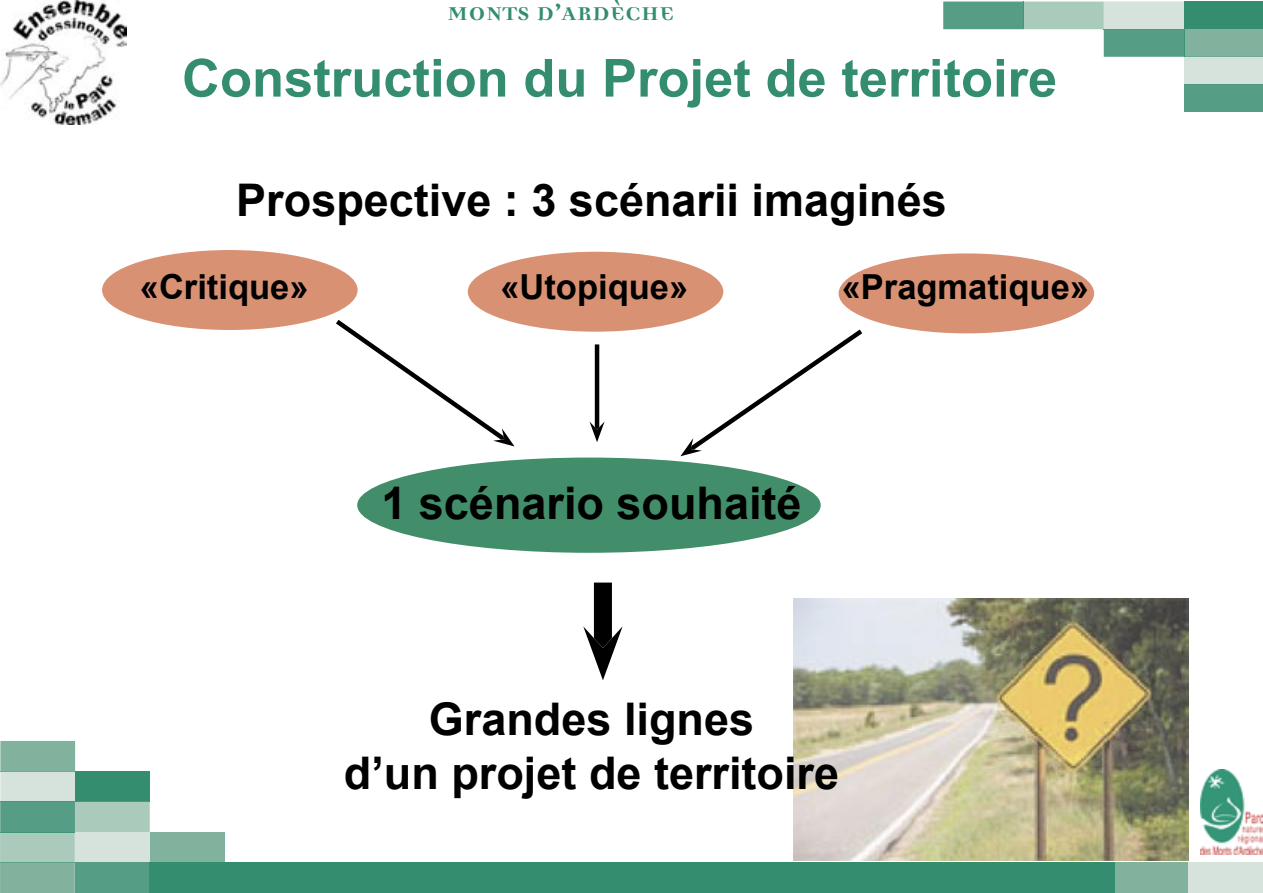
<style>
.page{position:relative;width:1263px;height:893px;background:#fff}
.page>*{position:absolute;margin:0;border:0;box-sizing:border-box;transform-origin:0 0}
.t1{font:700 52.5px "Arial";color:#338d6e}
.t2{font:700 45px/54px "Arial";color:#000;text-align:center}
.t3{font:700 34.5px "Arial";color:#000}
.t4{font:700 30px "Democratica";color:#338d6f}
</style>
<div class="page">
<div style="left:1184px;top:84px;width:79px;height:28px;background:#559d84"></div>
<hr style="left:1184px;top:84px;width:79px;height:1px;background:#4d997f">
<svg style="left:943px;top:1px;width:320px;height:83px"></svg>
<div style="left:1114px;top:863px;width:75px;height:30px;background:#80b29e"></div>
<div style="left:1189px;top:863px;width:74px;height:30px;background:#d5e3dc"></div>
<div style="left:150px;top:832px;width:74px;height:31px;background:#80b29e"></div>
<svg style="left:0;top:741px;width:150px;height:152px;background:#9bc3b4"></svg>
<div style="left:75px;top:863px;width:75px;height:30px;background:#559d84"></div>
<div style="left:149px;top:863px;width:75px;height:30px;background:#338d6e"></div>
<div style="left:224px;top:863px;width:890px;height:30px;background:#338d6e"></div>
<div style="left:102px;top:250px;width:256px;height:80px;background:#d89173;border-radius:50%"></div>
<div style="left:468px;top:252px;width:255px;height:80px;background:#d89173;border-radius:50%"></div>
<div style="left:838px;top:253px;width:256px;height:80px;background:#d89173;border-radius:50%"></div>
<div style="left:357px;top:458px;width:464px;height:95px;background:#438e6a;border-radius:50%"></div>
<img style="left:793px;top:598px;width:395px;height:263px">
<img style="left:0;top:0;width:127px;height:124px">
<img style="left:1200px;top:770px;width:63px;height:84px">
<svg style="left:336px;top:320px;width:178px;height:126px"></svg>
<svg style="left:680px;top:330px;width:182px;height:126px"></svg>
<svg style="left:589px;top:344px;width:16px;height:98px"></svg>
<svg style="left:583px;top:583px;width:40px;height:97px"></svg>
<p class="t4" style="left:447px;top:-2px;width:229px">MONTS D’ARDÈCHE</p>
<p class="t1" style="left:182px;top:49px;width:877px">Construction du Projet de territoire</p>
<p class="t2" style="left:236px;top:173px;width:712px">Prospective : 3 scénarii imaginés</p>
<p class="t3" style="left:140px;top:267px;width:170px">«Critique»</p>
<p class="t3" style="left:500px;top:267px;width:189px">«Utopique»</p>
<p class="t3" style="left:842px;top:267px;width:249px">«Pragmatique»</p>
<p class="t2" style="left:381px;top:476px;width:422px">1 scénario souhaité</p>
<p class="t2" style="left:344px;top:692px;width:497px">Grandes lignes<br>d’un projet de territoire</p>
</div>
